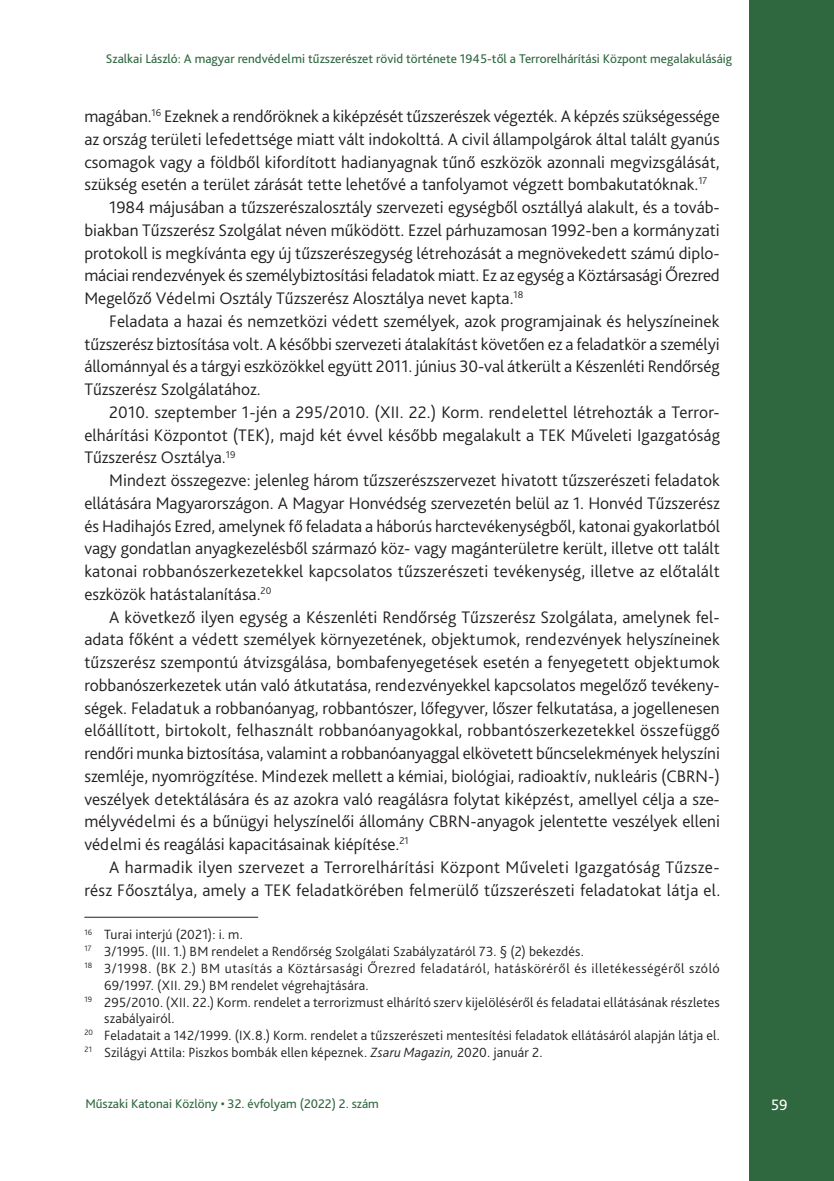
<style>
.page{position:relative;width:834px;height:1181px;background:#fff}
.page>*{position:absolute;margin:0;border:0;box-sizing:border-box;transform-origin:0 0}
.Szöveg{font:300 17.5px/22.8px "Bliss Pro";letter-spacing:.005em;color:#231f20;text-align:justify}
.t1{font:15.75px "Bliss Pro";color:#fff}
.Lábjegyzet{font:300 14px/16.8px "Bliss Pro";letter-spacing:.015em;color:#231f20}
.Lábjegyzet-2{font:300 14px/16.8px "Bliss Pro";letter-spacing:.035em;color:#231f20}
.t2{font:13.12px "Bliss Pro";color:#2f673f}
.s1{font-style:italic}
</style>
<div class="page">
<div style="left:749px;top:0;width:84px;height:1181px;background:#2f673f"></div>
<hr style="left:84px;top:917px;width:174px;height:1px;background:#231f20">
<p class="t2" style="left:106px;top:50px;width:627px">Szalkai László: A magyar rendvédelmi tűzszerészet rövid története 1945-től a Terrorelhárítási Központ megalakulásáig</p>
<p class="Szöveg" style="left:84px;top:104px;width:636px">magában.<sup>16</sup> Ezeknek a rendőröknek a kiképzését tűzszerészek végezték. A képzés szükségessége az ország területi lefedettsége miatt vált indokolttá. A civil állampolgárok által talált gyanús csomagok vagy a földből kifordított hadianyagnak tűnő eszközök azonnali megvizsgálását, szükség esetén a terület zárását tette lehetővé a tanfolyamot végzett bombakutatóknak.<sup>17</sup></p>
<p class="Szöveg" style="left:84px;top:195px;width:636px;text-indent:25px">1984 májusában a tűzszerészalosztály szervezeti egységből osztállyá alakult, és a továb&shy;biakban Tűzszerész Szolgálat néven működött. Ezzel párhuzamosan 1992-ben a kormányzati protokoll is megkívánta egy új tűzszerészegység létrehozását a megnövekedett számú diplo&shy;máciai rendezvények és személybiztosítási feladatok miatt. Ez az egység a Köztársasági Őrezred Megelőző Védelmi Osztály Tűzszerész Alosztálya nevet kapta.<sup>18</sup></p>
<p class="Szöveg" style="left:84px;top:309px;width:636px;text-indent:25px">Feladata a hazai és nemzetközi védett személyek, azok programjainak és helyszíneinek tűzszerész biztosítása volt. A későbbi szervezeti átalakítást követően ez a feladatkör a személyi állománnyal és a tárgyi eszközökkel együtt 2011. június 30-val átkerült a Készenléti Rendőrség Tűzszerész Szolgálatához.</p>
<p class="Szöveg" style="left:84px;top:400px;width:637px;text-align:left;text-indent:25px">2010. szeptember 1-jén a -295/2010. (XII. -22.) Korm. rendelettel létrehozták a Terror&shy;elhárítási Központot (TEK), majd két évvel később megalakult a TEK Műveleti Igazgatóság<br>Tűzszerész Osztálya.<sup>19</sup></p>
<p class="Szöveg" style="left:84px;top:468px;width:637px;text-indent:25px">Mindezt összegezve: jelenleg három tűzszerészszervezet hivatott tűzszerészeti feladatok ellátására Magyarországon. A Magyar Honvédség szervezetén belül az -1. Honvéd Tűzszerész és Hadihajós Ezred, amelynek fő feladata a háborús harctevékenységből, katonai gyakorlatból vagy gondatlan anyagkezelésből származó köz- vagy magánterületre került, illetve ott talált katonai robbanószerkezetekkel kapcsolatos tűzszerészeti tevékenység, illetve az előtalált eszközök hatástalanítása.<sup>20</sup></p>
<p class="Szöveg" style="left:84px;top:605px;width:637px;text-indent:25px">A következő ilyen egység a Készenléti Rendőrség Tűzszerész Szolgálata, amelynek fel&shy;adata főként a védett személyek környezetének, objektumok, rendezvények helyszíneinek tűzszerész szempontú átvizsgálása, bombafenyegetések esetén a fenyegetett objektumok robbanószerkezetek után való átkutatása, rendezvényekkel kapcsolatos megelőző tevékeny&shy;ségek. Feladatuk a robbanóanyag, robbantószer, lőfegyver, lőszer felkutatása, a jogellenesen előállított, birtokolt, felhasznált robbanóanyagokkal, robbantószerkezetekkel összefüggő rendőri munka biztosítása, valamint a robbanóanyaggal elkövetett bűncselekmények helyszíni szemléje, nyomrögzítése. Mindezek mellett a kémiai, biológiai, radioaktív, nukleáris (CBRN-) veszélyek detektálására és az azokra való reagálásra folytat kiképzést, amellyel célja a sze&shy;mélyvédelmi és a bűnügyi helyszínelői állomány CBRN-anyagok jelentette veszélyek elleni védelmi és reagálási kapacitásainak kiépítése.<sup>21</sup></p>
<p class="Szöveg" style="left:84px;top:855px;width:637px;text-align:right">A harmadik ilyen szervezet a Terrorelhárítási Központ Műveleti Igazgatóság Tűzsze&shy;rész Főosztálya, amely a TEK feladatkörében felmerülő tűzszerészeti feladatokat látja el.</p>
<p class="Lábjegyzet" style="left:84px;top:926px;width:160px"><sup>16</sup> Turai interjú (2021): i. m.</p>
<p class="Lábjegyzet" style="left:84px;top:942px;width:501px"><sup>17</sup> 3/1995. (III. -1.) BM rendelet a Rendőrség Szolgálati Szabályzatáról 73. § (2) bekezdés.</p>
<p class="Lábjegyzet-2" style="left:104px;top:959px;width:617px;text-indent:-20px"><sup>18</sup> 3/1998. (BK 2.) BM utasítás a Köztársasági Őrezred feladatáról, hatásköréről és illetékességéről szóló<br>69/1997. (XII. -29.) BM rendelet végrehajtására.</p>
<p class="Lábjegyzet" style="left:104px;top:993px;width:617px;text-indent:-20px"><sup>19</sup> 295/2010. (XII. -22.) Korm. rendelet a terrorizmust elhárító szerv kijelöléséről és feladatai ellátásának részletes szabályairól.</p>
<p class="Lábjegyzet" style="left:84px;top:1026px;width:637px"><sup>20</sup> Feladatait a -142/1999. (IX.8.) Korm. rendelet a tűzszerészeti mentesítési feladatok ellátásáról alapján látja el.</p>
<p class="Lábjegyzet" style="left:84px;top:1043px;width:459px"><sup>21</sup> Szilágyi Attila: Piszkos bombák ellen képeznek. <span class="s1">Zsaru Magazin,</span> 2020. január 2.</p>
<p class="t2" style="left:85px;top:1095px;width:295px">Műszaki Katonai Közlöny • 32. évfolyam (2022) 2. szám</p>
<p class="t1" style="left:771px;top:1095px;width:18px">59</p>
</div>
